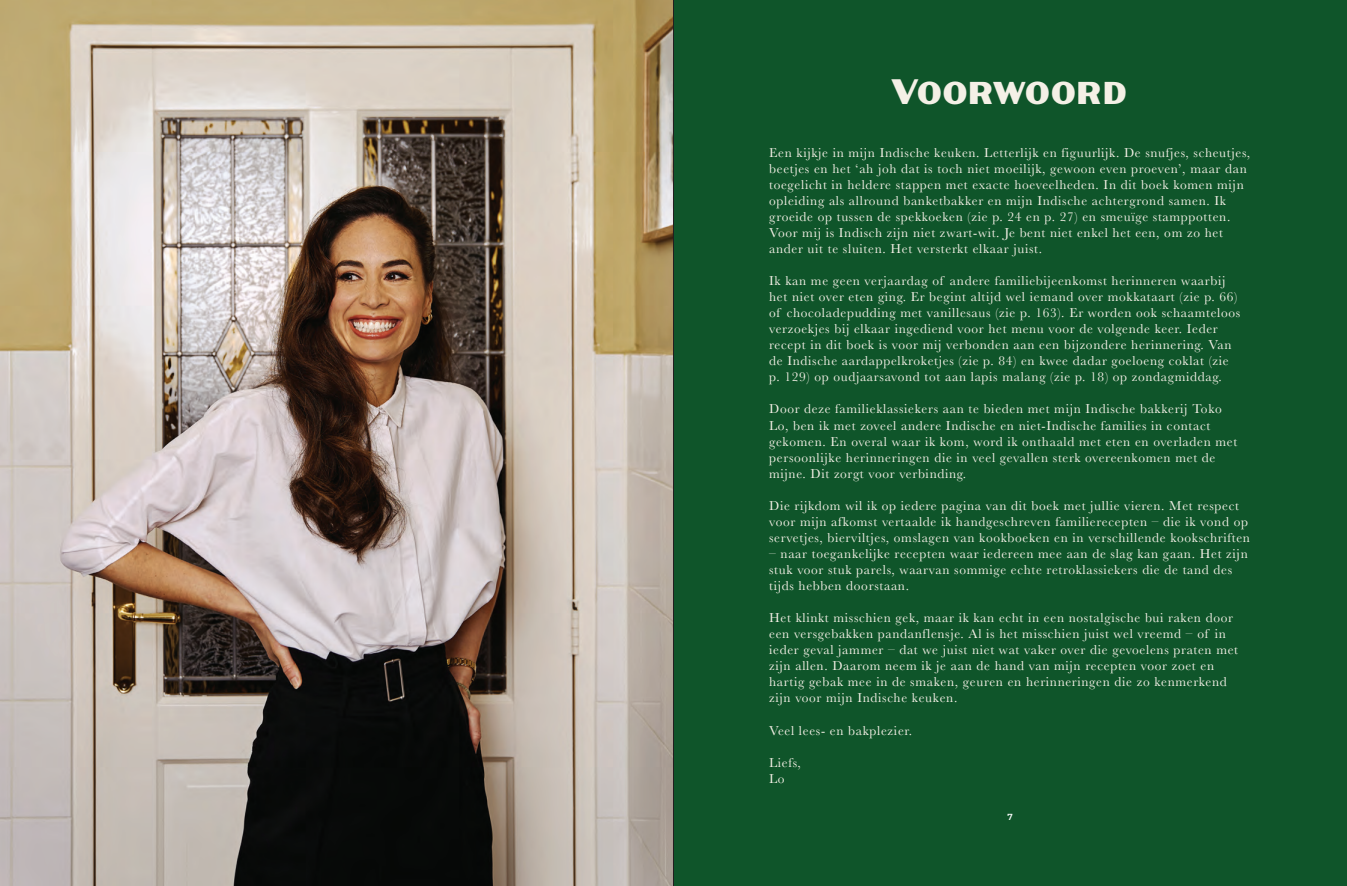
<style>
.page{position:relative;width:1347px;height:886px;background:#fff}
.page>*{position:absolute;margin:0;border:0;box-sizing:border-box;transform-origin:0 0}
.t1{font:47.5px "LHF Thick&Thin Sans";letter-spacing:.025em;color:#f4f0e6}
.t2{font:13.38px/16px "Baskerville";letter-spacing:.05em;color:#f4f0e6}
.t3{font:600 8.75px "Montserrat";color:#fff}
</style>
<div class="page">
<div style="left:673px;top:0;width:673px;height:886px;background:#0f552a"></div>
<img style="left:0;top:0;width:673px;height:886px">
<hr style="left:673px;top:0;width:1px;height:886px;background:#231f20">
<p class="t1" style="left:891px;top:65px;width:239px">Voorwoord</p>
<p class="t2" style="left:769px;top:144px;width:482px">Een kijkje in mijn Indische keuken. Letterlijk en figuurlijk. De snufjes, scheutjes, beetjes en het ‘ah joh dat is toch niet moeilijk, gewoon even proeven’, maar dan toegelicht in heldere stappen met exacte hoeveelheden. In dit boek komen mijn opleiding als allround banketbakker en mijn Indische achtergrond samen. Ik groeide op tussen de spekkoeken (zie p. 24 en p. 27) en smeuïge stamppotten.<br>Voor mij is Indisch zijn niet zwart-wit. Je bent niet enkel het een, om zo het ander uit te sluiten. Het versterkt elkaar juist.</p>
<p class="t2" style="left:769px;top:273px;width:472px">Ik kan me geen verjaardag of andere familiebijeenkomst herinneren waarbij het niet over eten ging. Er begint altijd wel iemand over mokkataart (zie p. 66) of chocoladepudding met vanillesaus (zie p. 163). Er worden ook schaamteloos verzoekjes bij elkaar ingediend voor het menu voor de volgende keer. Ieder recept in dit boek is voor mij verbonden aan een bijzondere herinnering. Van de Indische aardappelkroketjes (zie p. 84) en kwee dadar goeloeng coklat (zie p. 129) op oudjaarsavond tot aan lapis malang (zie p. 18) op zondagmiddag.</p>
<p class="t2" style="left:769px;top:401px;width:469px">Door deze familieklassiekers aan te bieden met mijn Indische bakkerij Toko Lo, ben ik met zoveel andere Indische en niet-Indische families in contact gekomen. En overal waar ik kom, word ik onthaald met eten en overladen met persoonlijke herinneringen die in veel gevallen sterk overeenkomen met de mijne. Dit zorgt voor verbinding.</p>
<p class="t2" style="left:769px;top:498px;width:482px">Die rijkdom wil ik op iedere pagina van dit boek met jullie vieren. Met respect voor mijn afkomst vertaalde ik handgeschreven familierecepten – die ik vond op servetjes, bierviltjes, omslagen van kookboeken en in verschillende kookschriften</p>
<p class="t2" style="left:769px;top:546px;width:480px">– naar toegankelijke recepten waar iedereen mee aan de slag kan gaan. Het zijn stuk voor stuk parels, waarvan sommige echte retroklassiekers die de tand des tijds hebben doorstaan.</p>
<p class="t2" style="left:769px;top:610px;width:470px">Het klinkt misschien gek, maar ik kan echt in een nostalgische bui raken door een versgebakken pandanflensje. Al is het misschien juist wel vreemd – of in ieder geval jammer – dat we juist niet wat vaker over die gevoelens praten met zijn allen. Daarom neem ik je aan de hand van mijn recepten voor zoet en hartig gebak mee in de smaken, geuren en herinneringen die zo kenmerkend zijn voor mijn Indische keuken.</p>
<p class="t2" style="left:769px;top:722px;width:144px">Veel lees- en bakplezier.</p>
<p class="t2" style="left:769px;top:754px;width:33px">Liefs,</p>
<p class="t2" style="left:769px;top:770px;width:17px">Lo</p>
<p class="t3" style="left:1007px;top:811px;width:7px">7</p>
</div>
